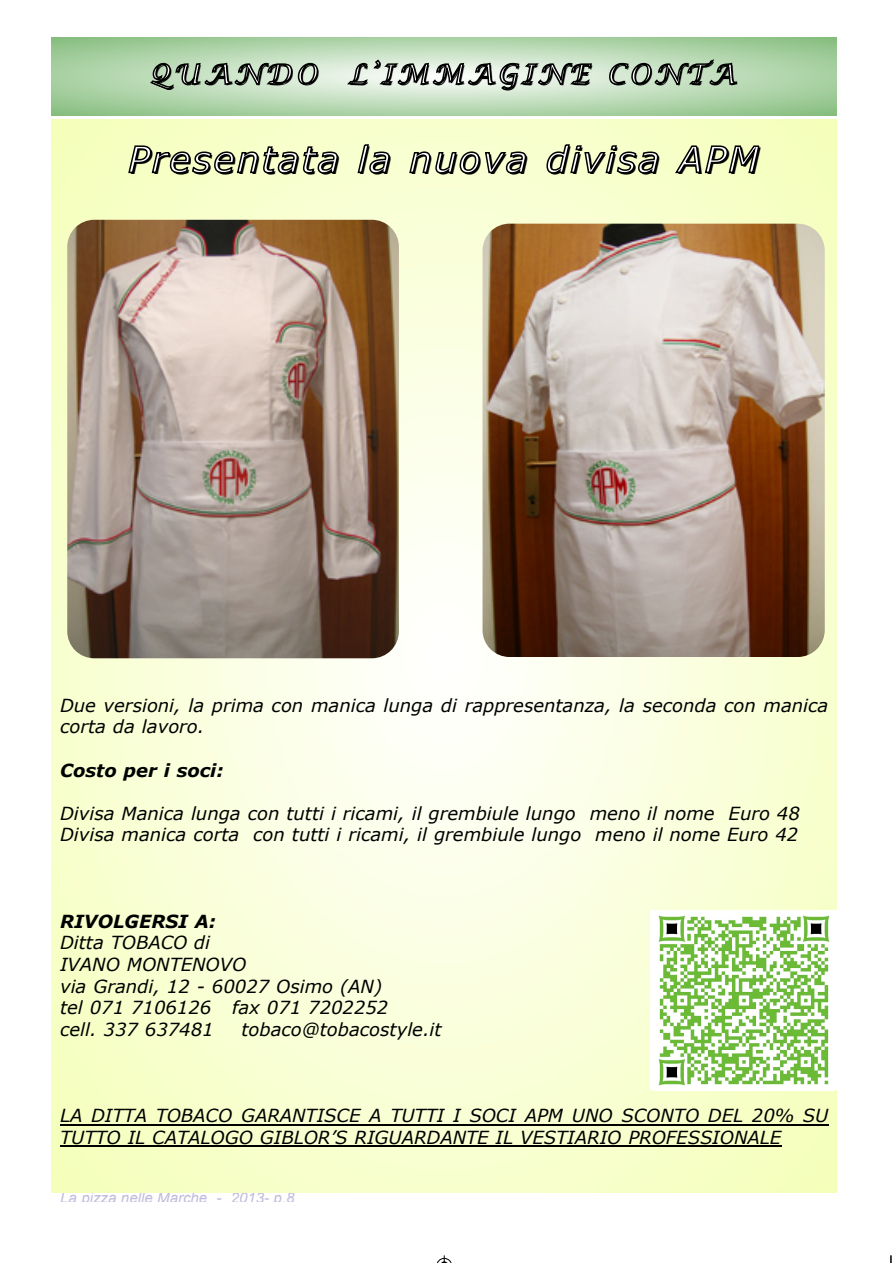
<style>
.page{position:relative;width:893px;height:1263px;background:#fff}
.page>*{position:absolute;margin:0;border:0;box-sizing:border-box;transform-origin:0 0}
.t1{font:italic 36px "Verdana";letter-spacing:.055em;color:#000}
.t2{font:italic 27px "Lucida Calligraphy";letter-spacing:.14em;color:#000}
.t3{font:italic 18px/21.6px "Verdana";color:#000}
.t4{font:italic 700 18px "Verdana";color:#000}
.t5{font:italic 15px "Arial";color:#bfbcdb}
</style>
<div class="page">
<svg style="left:149px;top:58px;width:589px;height:33px;background:#acbaa9"></svg>
<img style="left:52px;top:120px;width:784px;height:1072px">
<svg style="left:127px;top:143px;width:633px;height:32px;background:#c4c9a6"></svg>
<hr style="left:60px;top:1124px;width:768px;height:2px;background:#000">
<hr style="left:60px;top:1146px;width:721px;height:1px;background:#000">
<img style="left:67px;top:220px;width:332px;height:438px">
<img style="left:482px;top:224px;width:342px;height:433px">
<div style="left:650px;top:911px;width:186px;height:179px;background:#fff"></div>
<img style="left:658px;top:915px;width:172px;height:171px">
<svg style="left:437px;top:1255px;width:15px;height:8px"></svg>
<h2 class="t2" style="left:151px;top:57px;width:586px">QUANDO L’IMMAGINE CONTA</h2>
<h1 class="t1" style="left:130px;top:138px;width:632px">Presentata la nuova divisa APM</h1>
<p class="t3" style="left:60px;top:694px;width:769px">Due versioni, la prima con manica lunga di rappresentanza, la seconda con manica corta da lavoro.</p>
<p class="t4" style="left:60px;top:759px;width:165px">Costo per i soci:</p>
<p class="t3" style="left:60px;top:802px;width:741px">Divisa Manica lunga con tutti i ricami, il grembiule lungo meno il nome Euro 48<br>Divisa manica corta con tutti i ricami, il grembiule lungo meno il nome Euro 42</p>
<p class="t4" style="left:60px;top:910px;width:157px">RIVOLGERSI A:</p>
<p class="t3" style="left:60px;top:931px;width:330px">Ditta TOBACO di<br>IVANO MONTENOVO<br>via Grandi, 12 - 60027 Osimo (AN) tel 071 7106126 fax 071 7202252 cell. 337 637481</p>
<p class="t3" style="left:241px;top:1018px;width:202px">tobaco@tobacostyle.it</p>
<p class="t3" style="left:60px;top:1104px;width:769px">LA DITTA TOBACO GARANTISCE A TUTTI I SOCI APM UNO SCONTO DEL 20% SU<br>TUTTO IL CATALOGO GIBLOR’S RIGUARDANTE IL VESTIARIO PROFESSIONALE</p>
<p class="t5" style="left:60px;top:1190px;width:236px">La pizza nelle Marche - 2013- p.8</p>
</div>
